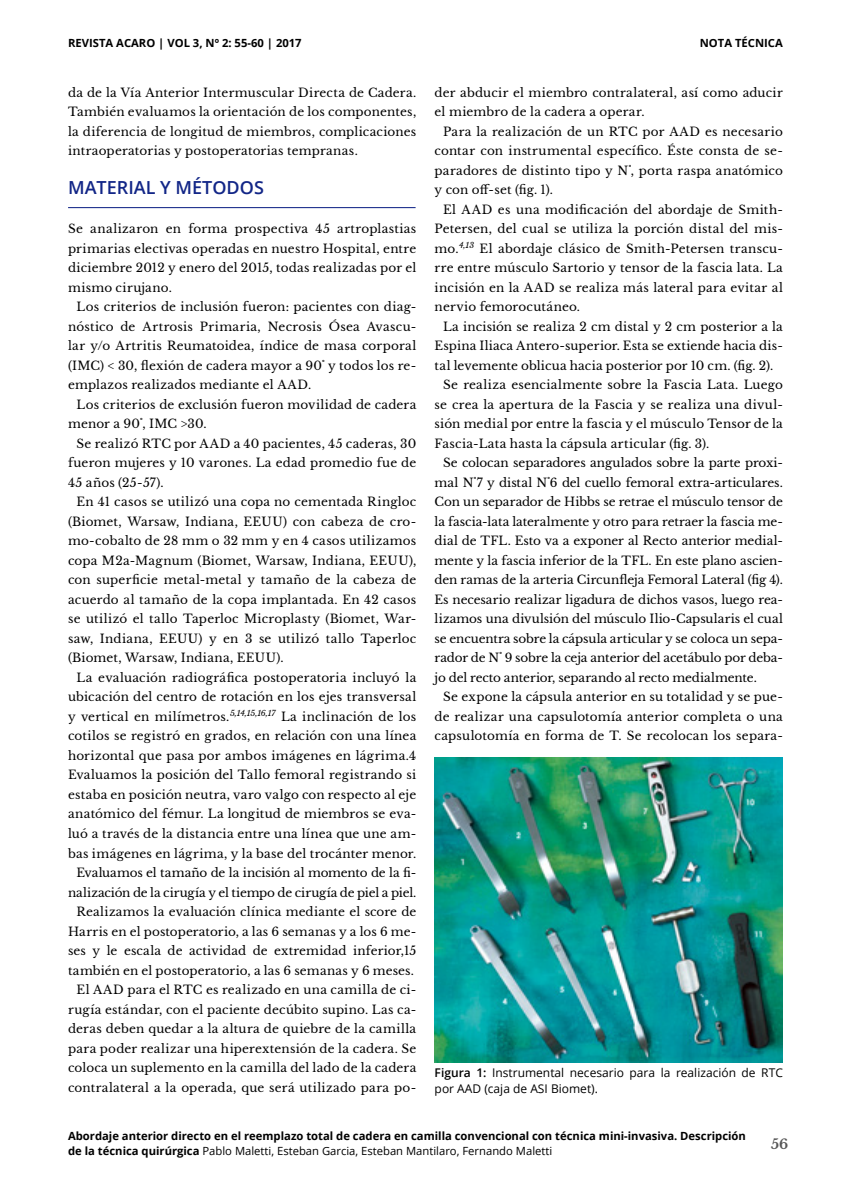
<style>
.page{position:relative;width:851px;height:1191px;background:#fff}
.page>*{position:absolute;margin:0;border:0;box-sizing:border-box;transform-origin:0 0}
.t1{font:600 18px "Open Sans";color:#122687}
.t2{font:700 13.5px "Libre Baskerville";color:#575757}
.t3{font:12px/19.5px "Libre Baskerville";letter-spacing:.01em;color:#000;text-align:justify}
.t4{font:12px "Libre Baskerville";letter-spacing:-.01em;color:#000}
.t5{font:12px/15px "Open Sans";color:#000}
.t6{font:12px "Libre Baskerville";letter-spacing:-.015em;color:#000}
.t7{font:12px "Libre Baskerville";letter-spacing:.03em;color:#000}
.t8{font:700 11.25px/15px "Open Sans";color:#000}
.s1{font-weight:600}
.s2{font-weight:400}
</style>
<div class="page">
<hr style="left:68px;top:207px;width:347px;height:1px;background:#122687">
<img style="left:434px;top:757px;width:348px;height:305px">
<p class="t8" style="left:68px;top:35px;width:235px">REVISTA ACARO | VOL 3, Nº 2: 55-60 | 2017</p>
<p class="t8" style="left:699px;top:35px;width:85px">NOTA TÉCNICA</p>
<p class="t3" style="left:68px;top:83px;width:350px">da de la Vía Anterior Intermuscular Directa de Cadera.<br>También evaluamos la orientación de los componentes, la diferencia de longitud de miembros, complicaciones intraoperatorias y postoperatorias tempranas.</p>
<h1 class="t1" style="left:68px;top:175px;width:197px">MATERIAL Y MÉTODOS</h1>
<p class="t3" style="left:68px;top:219px;width:350px">Se analizaron en forma prospectiva 45 artroplastias primarias electivas operadas en nuestro Hospital, entre diciembre 2012 y enero del 2015, todas realizadas por el mismo cirujano.</p>
<p class="t3" style="left:68px;top:297px;width:350px;text-indent:9px">Los criterios de inclusión fueron: pacientes con diag&shy;nóstico de Artrosis Primaria, Necrosis Ósea Avascu&shy;lar y/o Artritis Reumatoidea, índice de masa corporal (IMC) &lt; 30, flexión de cadera mayor a 90˚ y todos los re&shy;emplazos realizados mediante el AAD.</p>
<p class="t3" style="left:68px;top:395px;width:350px;text-indent:9px">Los criterios de exclusión fueron movilidad de cadera menor a 90˚, IMC &gt;30.</p>
<p class="t3" style="left:68px;top:434px;width:350px;text-indent:9px">Se realizó RTC por AAD a 40 pacientes, 45 caderas, 30 fueron mujeres y 10 varones. La edad promedio fue de 45 años (25-57).</p>
<p class="t3" style="left:68px;top:492px;width:350px;text-indent:9px">En 41 casos se utilizó una copa no cementada Ringloc (Biomet, Warsaw, Indiana, EEUU) con cabeza de cro&shy;mo-cobalto de 28 mm o 32 mm y en 4 casos utilizamos copa M2a-Magnum (Biomet, Warsaw, Indiana, EEUU), con superficie metal-metal y tamaño de la cabeza de acuerdo al tamaño de la copa implantada. En 42 casos se utilizó el tallo Taperloc Microplasty (Biomet, War&shy;saw, Indiana, EEUU) y en 3 se utilizó tallo Taperloc (Biomet, Warsaw, Indiana, EEUU).</p>
<p class="t3" style="left:68px;top:668px;width:350px;text-align:right">La evaluación radiográfica postoperatoria incluyó la ubicación del centro de rotación en los ejes transversal y vertical en milímetros.<sup>5,14,15,16,17</sup> La inclinación de los cotilos se registró en grados, en relación con una línea horizontal que pasa por ambos imágenes en lágrima.4<br>Evaluamos la posición del Tallo femoral registrando si estaba en posición neutra, varo valgo con respecto al eje anatómico del fémur. La longitud de miembros se eva&shy;luó a través de la distancia entre una línea que une am&shy;bas imágenes en lágrima, y la base del trocánter menor.<br>Evaluamos el tamaño de la incisión al momento de la fi&shy;nalización de la cirugía y el tiempo de cirugía de piel a piel.<br>Realizamos la evaluación clínica mediante el score de Harris en el postoperatorio, a las 6 semanas y a los 6 me&shy;ses y le escala de actividad de extremidad inferior,15 también en el postoperatorio, a las 6 semanas y 6 meses.<br>El AAD para el RTC es realizado en una camilla de ci&shy;rugía estándar, con el paciente decúbito supino. Las ca&shy;deras deben quedar a la altura de quiebre de la camilla para poder realizar una hiperextensión de la cadera. Se coloca un suplemento en la camilla del lado de la cadera contralateral a la operada, que será utilizado para po-</p>
<p class="t3" style="left:434px;top:83px;width:349px">der abducir el miembro contralateral, así como aducir el miembro de la cadera a operar.</p>
<p class="t3" style="left:434px;top:122px;width:350px;text-indent:9px">Para la realización de un RTC por AAD es necesario contar con instrumental específico. Éste consta de se&shy;paradores de distinto tipo y N˚, porta raspa anatómico y con off-set (fig. 1).</p>
<p class="t3" style="left:434px;top:200px;width:350px;text-indent:9px">El AAD es una modificación del abordaje de Smith-Petersen, del cual se utiliza la porción distal del mis&shy;mo.<sup>4,13</sup> El abordaje clásico de Smith-Petersen transcu&shy;rre entre músculo Sartorio y tensor de la fascia lata. La incisión en la AAD se realiza más lateral para evitar al nervio femorocutáneo.</p>
<p class="t3" style="left:443px;top:317px;width:341px">La incisión se realiza 2 cm distal y 2 cm posterior a la</p>
<p class="t3" style="left:434px;top:336px;width:350px">Espina Iliaca Antero-superior. Esta se extiende hacia dis-</p>
<p class="t3" style="left:434px;top:356px;width:340px">tal levemente oblicua hacia posterior por 10 cm. (fig. 2).</p>
<p class="t3" style="left:443px;top:375px;width:341px">Se realiza esencialmente sobre la Fascia Lata. Luego</p>
<p class="t3" style="left:434px;top:395px;width:350px">se crea la apertura de la Fascia y se realiza una divul-</p>
<p class="t3" style="left:434px;top:414px;width:350px">sión medial por entre la fascia y el músculo Tensor de la</p>
<p class="t7" style="left:434px;top:436px;width:276px">Fascia-Lata hasta la cápsula articular (fig. 3).</p>
<p class="t4" style="left:443px;top:456px;width:341px">Se colocan separadores angulados sobre la parte proxi-</p>
<p class="t3" style="left:434px;top:473px;width:350px">mal N˚7 y distal N˚6 del cuello femoral extra-articulares.</p>
<p class="t4" style="left:434px;top:495px;width:350px">Con un separador de Hibbs se retrae el músculo tensor de</p>
<p class="t3" style="left:434px;top:512px;width:350px">la fascia-lata lateralmente y otro para retraer la fascia me-</p>
<p class="t3" style="left:434px;top:531px;width:350px">dial de TFL. Esto va a exponer al Recto anterior medial-</p>
<p class="t3" style="left:434px;top:551px;width:350px">mente y la fascia inferior de la TFL. En este plano ascien-</p>
<p class="t3" style="left:434px;top:570px;width:350px">den ramas de la arteria Circunfleja Femoral Lateral (fig 4).</p>
<p class="t4" style="left:434px;top:592px;width:350px">Es necesario realizar ligadura de dichos vasos, luego rea-</p>
<p class="t3" style="left:434px;top:609px;width:350px">lizamos una divulsión del músculo Ilio-Capsularis el cual</p>
<p class="t4" style="left:434px;top:631px;width:350px">se encuentra sobre la cápsula articular y se coloca un sepa-</p>
<p class="t6" style="left:434px;top:651px;width:350px">rador de N˚ 9 sobre la ceja anterior del acetábulo por deba-</p>
<p class="t4" style="left:434px;top:670px;width:324px">jo del recto anterior, separando al recto medialmente.</p>
<p class="t3" style="left:443px;top:687px;width:341px">Se expone la cápsula anterior en su totalidad y se pue-</p>
<p class="t3" style="left:434px;top:707px;width:350px">de realizar una capsulotomía anterior completa o una</p>
<p class="t3" style="left:434px;top:726px;width:350px">capsulotomía en forma de T. Se recolocan los separa-</p>
<p class="t5" style="left:434px;top:1065px;width:350px"><span class="s1">Figura 1:</span> Instrumental necesario para la realización de RTC por AAD (caja de ASI Biomet).</p>
<p class="t8" style="left:68px;top:1128px;width:679px">Abordaje anterior directo en el reemplazo total de cadera en camilla convencional con técnica mini-invasiva. Descripción de la técnica quirúrgica <span class="s2">Pablo Maletti, Esteban Garcia, Esteban Mantilaro, Fernando Maletti</span></p>
<p class="t2" style="left:771px;top:1136px;width:19px">56</p>
</div>
